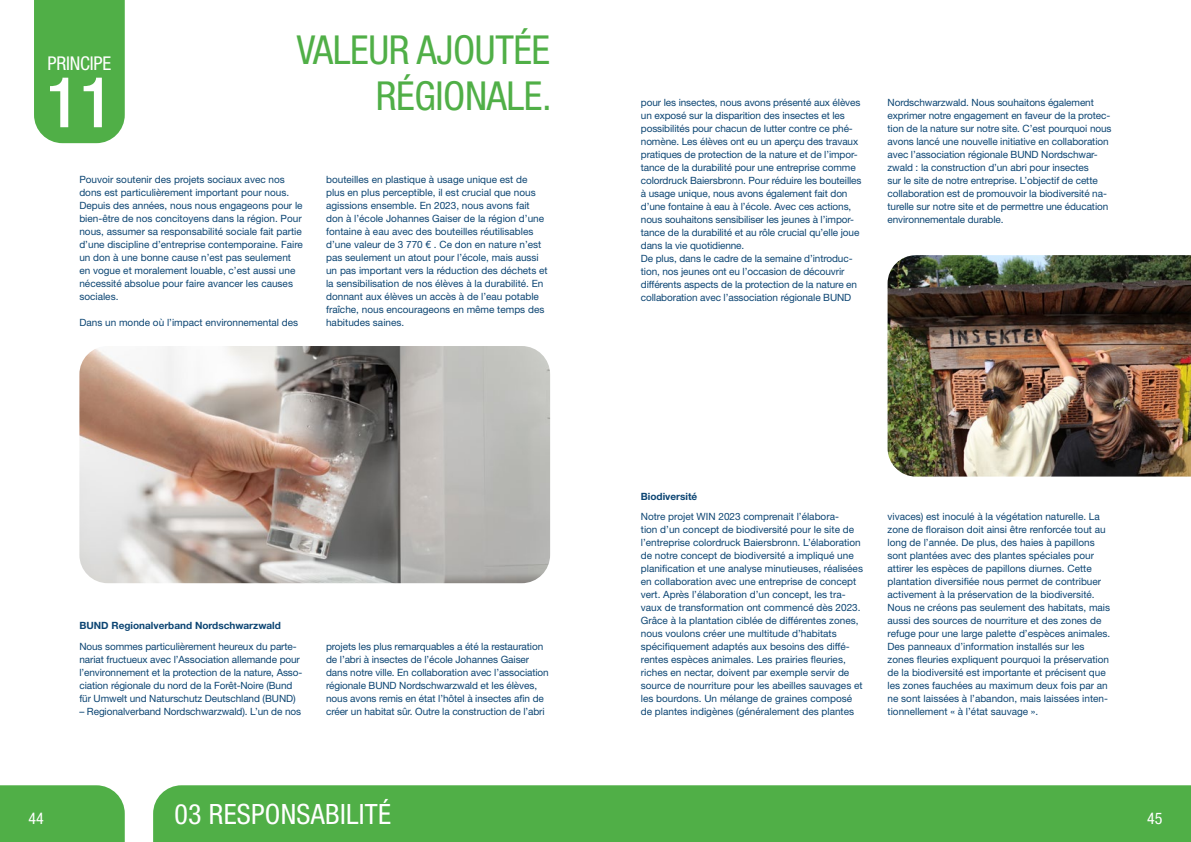
<style>
.page{position:relative;width:1191px;height:842px;background:#fff}
.page>*{position:absolute;margin:0;border:0;box-sizing:border-box;transform-origin:0 0}
.t1{font:500 condensed 70px "Helvetica Neue LT Std";color:#fff}
.t2{font:condensed 40px/46px "Helvetica Neue LT Std";letter-spacing:-.01em;color:#50af47;text-align:right}
.t3{font:condensed 28px "Helvetica Neue LT Std";letter-spacing:.01em;color:#fff}
.t4{font:condensed 19px "Helvetica Neue LT Std";letter-spacing:-.01em;color:#fff}
.t5{font:condensed 16px "Helvetica Neue LT Std";color:#fff}
.t6{font:10px/13px "Helvetica Neue LT Std";color:#0c4573}
.t7{font:700 10px "Helvetica Neue LT Std";color:#0c4573}
</style>
<div class="page">
<div style="left:153px;top:785px;width:1038px;height:57px;background:#50af47"></div>
<div style="left:0;top:785px;width:125px;height:57px;background:#50af47"></div>
<img style="left:887px;top:255px;width:304px;height:222px">
<img style="left:79px;top:346px;width:471px;height:237px">
<div style="left:34px;top:0;width:91px;height:143px;background:#50af47"></div>
<h3 class="t4" style="left:47px;top:52px;width:65px">PRINCIPE</h3>
<h1 class="t1" style="left:46px;top:61px;width:69px">11</h1>
<h2 class="t2" style="left:297px;top:27px;width:256px">VALEUR AJOUTÉE<br>RÉGIONALE.</h2>
<p class="t6" style="left:79px;top:173px;width:225px">Pouvoir soutenir des projets sociaux avec nos dons est particulièrement important pour nous.<br>Depuis des années, nous nous engageons pour le bien-être de nos concitoyens dans la région. Pour nous, assumer sa responsabilité sociale fait partie d’une discipline d’entreprise contemporaine. Faire un don à une bonne cause n’est pas seulement en vogue et moralement louable, c’est aussi une nécessité absolue pour faire avancer les causes sociales.</p>
<p class="t6" style="left:79px;top:316px;width:220px">Dans un monde où l’impact environnemental des</p>
<p class="t6" style="left:326px;top:173px;width:223px">bouteilles en plastique à usage unique est de plus en plus perceptible, il est crucial que nous agissions ensemble. En 2023, nous avons fait don à l’école Johannes Gaiser de la région d’une fontaine à eau avec des bouteilles réutilisables d’une valeur de 3 770 € . Ce don en nature n’est pas seulement un atout pour l’école, mais aussi un pas important vers la réduction des déchets et la sensibilisation de nos élèves à la durabilité. En donnant aux élèves un accès à de l’eau potable fraîche, nous encourageons en même temps des habitudes saines.</p>
<h3 class="t5" style="left:28px;top:809px;width:17px">44</h3>
<p class="t7" style="left:79px;top:619px;width:203px">BUND Regionalverband Nordschwarzwald</p>
<p class="t6" style="left:79px;top:640px;width:224px">Nous sommes particulièrement heureux du parte&shy;nariat fructueux avec l’Association allemande pour l’environnement et la protection de la nature, Asso&shy;ciation régionale du nord de la Forêt-Noire (Bund für Umwelt und Naturschutz Deutschland (BUND)</p>
<p class="t6" style="left:79px;top:705px;width:223px">– Regionalverband Nordschwarzwald). L’un de nos</p>
<p class="t6" style="left:326px;top:640px;width:224px">projets les plus remarquables a été la restauration de l’abri à insectes de l’école Johannes Gaiser dans notre ville. En collaboration avec l’association régionale BUND Nordschwarzwald et les élèves, nous avons remis en état l’hôtel à insectes afin de créer un habitat sûr. Outre la construction de l’abri</p>
<h3 class="t3" style="left:174px;top:797px;width:218px">03 RESPONSABILITÉ</h3>
<p class="t6" style="left:641px;top:95px;width:222px">pour les insectes, nous avons présenté aux élèves un exposé sur la disparition des insectes et les possibilités pour chacun de lutter contre ce phé&shy;nomène. Les élèves ont eu un aperçu des travaux pratiques de protection de la nature et de l’impor&shy;tance de la durabilité pour une entreprise comme colordruck Baiersbronn. Pour réduire les bouteilles à usage unique, nous avons également fait don d’une fontaine à eau à l’école. Avec ces actions, nous souhaitons sensibiliser les jeunes à l’impor&shy;tance de la durabilité et au rôle crucial qu’elle joue dans la vie quotidienne.<br>De plus, dans le cadre de la semaine d’introduc&shy;tion, nos jeunes ont eu l’occasion de découvrir différents aspects de la protection de la nature en collaboration avec l’association régionale BUND</p>
<p class="t6" style="left:887px;top:95px;width:225px">Nordschwarzwald. Nous souhaitons également exprimer notre engagement en faveur de la protec&shy;tion de la nature sur notre site. C’est pourquoi nous avons lancé une nouvelle initiative en collaboration avec l’association régionale BUND Nordschwar&shy;zwald : la construction d’un abri pour insectes<br>sur le site de notre entreprise. L’objectif de cette collaboration est de promouvoir la biodiversité na&shy;turelle sur notre site et de permettre une éducation environnementale durable.</p>
<p class="t7" style="left:641px;top:491px;width:58px">Biodiversité</p>
<p class="t6" style="left:641px;top:509px;width:224px">Notre projet WIN 2023 comprenait l’élabora-<br>tion d’un concept de biodiversité pour le site de l’entreprise colordruck Baiersbronn. L’élaboration de notre concept de biodiversité a impliqué une planification et une analyse minutieuses, réalisées en collaboration avec une entreprise de concept vert. Après l’élaboration d’un concept, les tra&shy;vaux de transformation ont commencé dès 2023.<br>Grâce à la plantation ciblée de différentes zones, nous voulons créer une multitude d’habitats spécifiquement adaptés aux besoins des diffé&shy;rentes espèces animales. Les prairies fleuries, riches en nectar, doivent par exemple servir de source de nourriture pour les abeilles sauvages et les bourdons. Un mélange de graines composé de plantes indigènes (généralement des plantes</p>
<p class="t6" style="left:887px;top:509px;width:224px">vivaces) est inoculé à la végétation naturelle. La zone de floraison doit ainsi être renforcée tout au long de l’année. De plus, des haies à papillons sont plantées avec des plantes spéciales pour attirer les espèces de papillons diurnes. Cette plantation diversifiée nous permet de contribuer activement à la préservation de la biodiversité.<br>Nous ne créons pas seulement des habitats, mais aussi des sources de nourriture et des zones de refuge pour une large palette d’espèces animales.<br>Des panneaux d’information installés sur les zones fleuries expliquent pourquoi la préservation de la biodiversité est importante et précisent que les zones fauchées au maximum deux fois par an ne sont laissées à l’abandon, mais laissées inten&shy;tionnellement « à l’état sauvage ».</p>
<h3 class="t5" style="left:1147px;top:809px;width:17px">45</h3>
</div>
